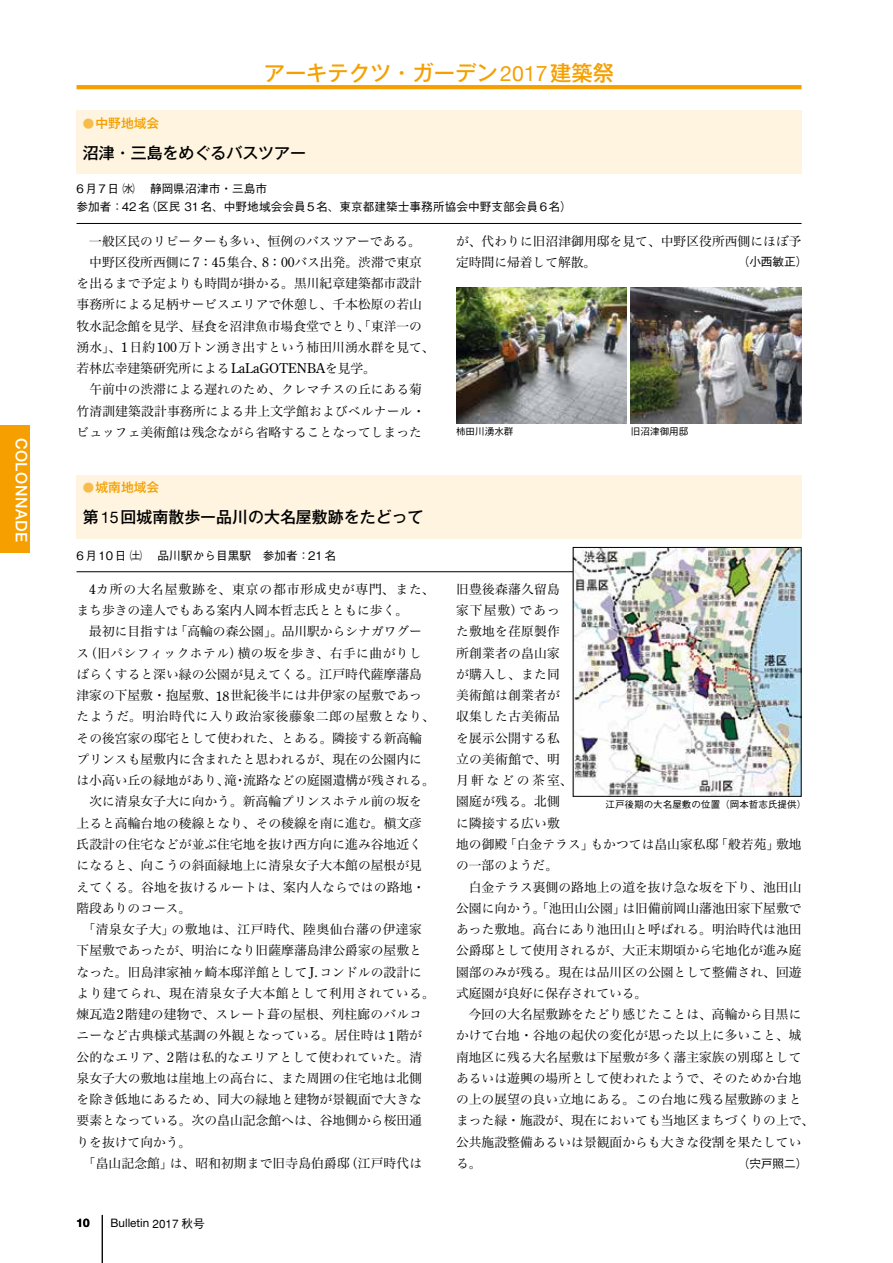
<style>
.page{position:relative;width:893px;height:1263px;background:#fff}
.page>*{position:absolute;margin:0;border:0;box-sizing:border-box;transform-origin:0 0}
.t1{font:500 21.3px "Gothic MB101 Pro";color:#f5a000}
.t2{font:500 15.9px "Gothic MB101 Pro";color:#000}
.t3{font:500 15.9px "Helvetica Neue";letter-spacing:.03em;color:#fff}
.t4{font:12.75px/21.3px "Hira Min Pro W3";letter-spacing:.005em;color:#000}
.t5{font:500 12.75px "Gothic MB101 Pro";color:#f5a000}
.t6{font:500 11.7px/18px "Gothic BBB Pro";color:#000}
.t7{font:11.7px "Helvetica Neue";color:#000}
.t8{font:700 11.7px "Helvetica Neue";color:#000}
.t9{font:500 9.6px "Gothic BBB Pro";color:#000}
.s1{font-family:"Helvetica Neue";font-weight:400}
.s2{font-size:11.55px;color:#f8bc4d}
.s3{font-family:"Century Old Style";font-size:13.35px}
.s4{font-family:"Gothic BBB";font-weight:500}
</style>
<div class="page">
<hr style="left:77px;top:85px;width:724px;height:4px;background:#f5a000">
<div style="left:0;top:425px;width:30px;height:128px;background:#f5a000"></div>
<hr style="left:102px;top:1215px;width:1px;height:48px;background:#000">
<div style="left:77px;top:475px;width:724px;height:64px;background:#fef4e0"></div>
<div style="left:77px;top:111px;width:724px;height:63px;background:#fef4e0"></div>
<img style="left:456px;top:287px;width:171px;height:136px">
<img style="left:631px;top:287px;width:170px;height:136px">
<hr style="left:77px;top:223px;width:724px;height:1px;background:#000">
<hr style="left:77px;top:571px;width:724px;height:1px;background:#000">
<img style="left:575px;top:549px;width:224px;height:246px">
<div style="left:573px;top:547px;width:228px;height:250px;border:1px solid #000"></div>
<p class="t3" style="left:31px;top:438px;width:105px;rotate:90deg">COLONNADE</p>
<h1 class="t1" style="left:264px;top:56px;width:352px">アーキテクツ・ガーデン<span class="s1">2017</span>建築祭</h1>
<p class="t5" style="left:83px;top:113px;width:78px"><span class="s2">●</span>中野地域会</p>
<p class="t2" style="left:83px;top:139px;width:225px">沼津・三島をめぐるバスツアー</p>
<p class="t6" style="left:77px;top:178px;width:497px">6月7日 ㈬ 　静岡県沼津市・三島市　<br>参加者：42名（区民 31名、中野地域会会員5名、東京都建築士事務所協会中野支部会員6名）</p>
<p class="t4" style="left:77px;top:229px;width:360px">　一般区民のリピーターも多い、恒例のバスツアーである。　中野区役所西側に<span class="s3">7</span>：<span class="s3">45</span>集合、<span class="s3">8</span>：<span class="s3">00</span>バス出発。渋滞で東京を出るまで予定よりも時間が掛かる。黒川紀章建築都市設計事務所による足柄サービスエリアで休憩し、千本松原の若山牧水記念館を見学、昼食を沼津魚市場食堂でとり、「東洋一の湧水」、<span class="s3">1</span>日約<span class="s3">100</span>万トン湧き出すという柿田川湧水群を見て、若林広幸建築研究所による<span class="s3">LaLaGOTENBA</span>を見学。<br>　午前中の渋滞による遅れのため、クレマチスの丘にある菊竹清訓建築設計事務所による井上文学館およびベルナール・ビュッフェ美術館は残念ながら省略することなってしまった</p>
<p class="t4" style="left:456px;top:229px;width:347px">が、代わりに旧沼津御用邸を見て、中野区役所西側にほぼ予定時間に帰着して解散。</p>
<p class="t6" style="left:738px;top:252px;width:71px">（小西敏正）</p>
<p class="t9" style="left:456px;top:423px;width:59px">柿田川湧水群</p>
<p class="t9" style="left:631px;top:423px;width:59px">旧沼津御用邸</p>
<p class="t5" style="left:83px;top:477px;width:78px"><span class="s2">●</span>城南地域会</p>
<p class="t2" style="left:83px;top:504px;width:342px">第<span class="s1">15</span>回城南散歩ー品川の大名屋敷跡をたどって</p>
<p class="t6" style="left:77px;top:545px;width:261px">6月10日 ㈯ 　品川駅から目黒駅　参加者：21名</p>
<p class="t4" style="left:77px;top:577px;width:360px;text-indent:13px"><span class="s3">4</span>カ所の大名屋敷跡を、東京の都市形成史が専門、また、まち歩きの達人でもある案内人岡本哲志氏とともに歩く。<br>　最初に目指すは「高輪の森公園」。品川駅からシナガワグース（旧パシフィックホテル）横の坂を歩き、右手に曲がりしばらくすると深い緑の公園が見えてくる。江戸時代薩摩藩島津家の下屋敷・抱屋敷、<span class="s3">18</span>世紀後半には井伊家の屋敷であったようだ。明治時代に入り政治家後藤象二郎の屋敷となり、その後宮家の邸宅として使われた、とある。隣接する新高輪プリンスも屋敷内に含まれたと思われるが、現在の公園内には小高い丘の緑地があり、滝・流路などの庭園遺構が残される。　次に清泉女子大に向かう。新高輪プリンスホテル前の坂を上ると高輪台地の稜線となり、その稜線を南に進む。槇文彦氏設計の住宅などが並ぶ住宅地を抜け西方向に進み谷地近くになると、向こうの斜面緑地上に清泉女子大本館の屋根が見えてくる。谷地を抜けるルートは、案内人ならではの路地・階段ありのコース。<br>　「清泉女子大」の敷地は、江戸時代、陸奥仙台藩の伊達家下屋敷であったが、明治になり旧薩摩藩島津公爵家の屋敷となった。旧島津家袖ヶ崎本邸洋館として<span class="s3">J.</span>コンドルの設計により建てられ、現在清泉女子大本館として利用されている。煉瓦造<span class="s3">2</span>階建の建物で、スレート葺の屋根、列柱廊のバルコニーなど古典様式基調の外観となっている。居住時は<span class="s3">1</span>階が公的なエリア、<span class="s3">2</span>階は私的なエリアとして使われていた。清泉女子大の敷地は崖地上の高台に、また周囲の住宅地は北側を除き低地にあるため、同大の緑地と建物が景観面で大きな要素となっている。次の畠山記念館へは、谷地側から桜田通りを抜けて向かう。<br>　「畠山記念館」は、昭和初期まで旧寺島伯爵邸（江戸時代は</p>
<p class="t8" style="left:77px;top:1216px;width:15px">10</p>
<p class="t7" style="left:111px;top:1216px;width:96px">Bulletin <span class="s4">2017 秋号</span></p>
<p class="t4" style="left:456px;top:577px;width:360px">旧豊後森藩久留島<br>家下屋敷）であっ<br>た敷地を荏原製作<br>所創業者の畠山家<br>が購入し、また同<br>美術館は創業者が<br>収集した古美術品<br>を展示公開する私<br>立の美術館で、明<br>月軒などの茶室、<br>園庭が残る。北側<br>に隣接する広い敷<br>地の御殿「白金テラス」もかつては畠山家私邸「般若苑」敷地の一部のようだ。<br>　白金テラス裏側の路地上の道を抜け急な坂を下り、池田山公園に向かう。「池田山公園」は旧備前岡山藩池田家下屋敷であった敷地。高台にあり池田山と呼ばれる。明治時代は池田公爵邸として使用されるが、大正末期頃から宅地化が進み庭園部のみが残る。現在は品川区の公園として整備され、回遊式庭園が良好に保存されている。<br>　今回の大名屋敷跡をたどり感じたことは、高輪から目黒にかけて台地・谷地の起伏の変化が思った以上に多いこと、城南地区に残る大名屋敷は下屋敷が多く藩主家族の別邸としてあるいは遊興の場所として使われたようで、そのためか台地の上の展望の良い立地にある。この台地に残る屋敷跡のまとまった緑・施設が、現在においても当地区まちづくりの上で、公共施設整備あるいは景観面からも大きな役割を果たしている。</p>
<p class="t9" style="left:605px;top:797px;width:202px">江戸後期の大名屋敷の位置（岡本哲志氏提供）</p>
<p class="t6" style="left:738px;top:1153px;width:71px">（宍戸照二）</p>
</div>
